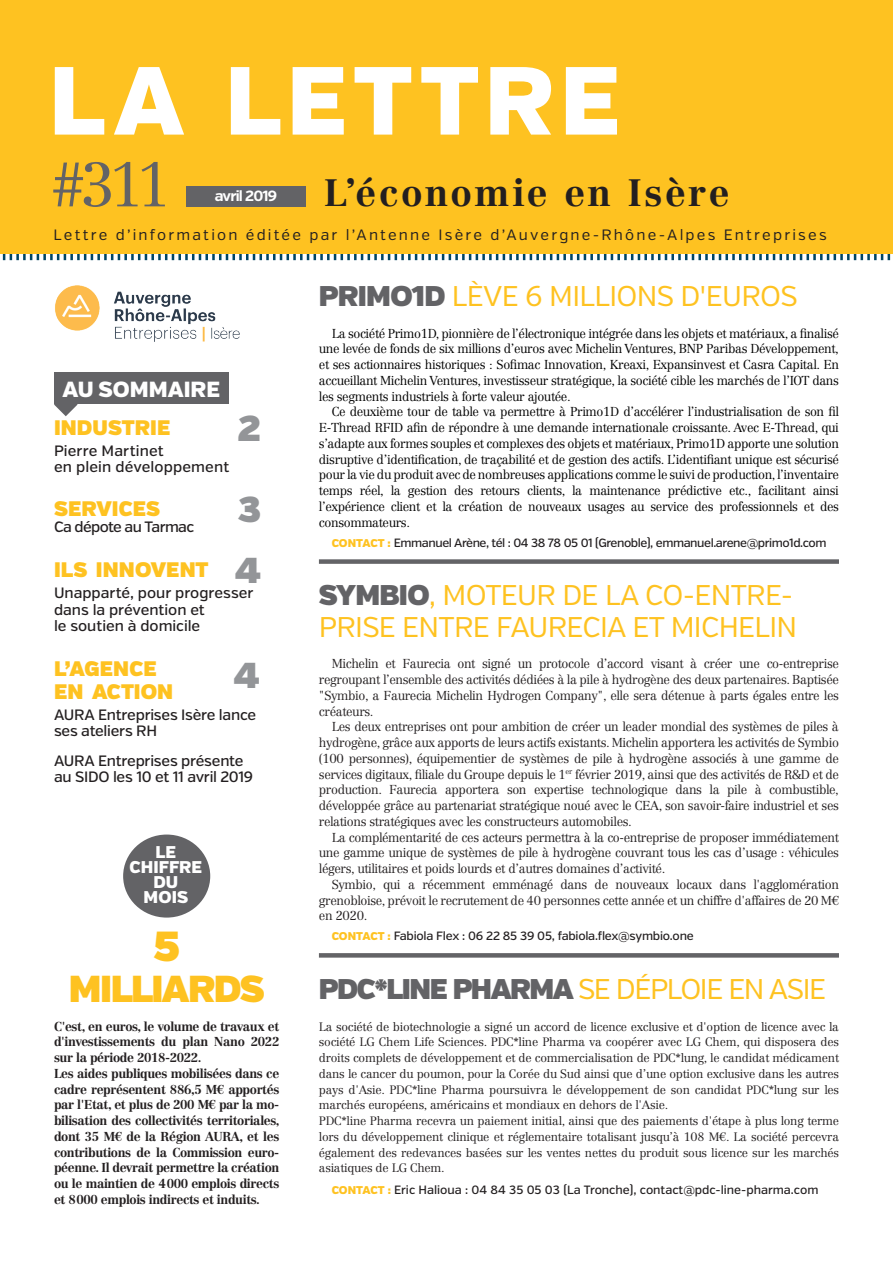
<style>
.page{position:relative;width:893px;height:1263px;background:#fff}
.page>*{position:absolute;margin:0;border:0;box-sizing:border-box;transform-origin:0 0}
.t1{font:900 96.45px "Verb";letter-spacing:.065em;color:#fff}
.t2{font:300 61.5px "Centennial LT Std";color:#636366}
.t3{font:42px "Verb Ultra";color:#fec221}
.t4{font:700 37.5px "Centennial LT Std";letter-spacing:.065em;color:#231f20}
.t5{font:37.5px "Verb Ultra";letter-spacing:-.045em;color:#fec221}
.t6{font:36px "Verb Ultra";color:#939598}
.t7{font:28.5px/31.5px "Verb";letter-spacing:-.025em;color:#fec221}
.t8{font:28.5px "Verb";letter-spacing:-.05em;color:#fec221}
.t9{font:900 21.9px "Verb";color:#fff}
.t10{font:21px/22.5px "Verb Ultra";letter-spacing:.005em;color:#fec221}
.t11{font:900 16.95px/15.3px "Verb";letter-spacing:.005em;color:#fff;text-align:center}
.t12{font:500 15px/16.5px "Verb";letter-spacing:-.01em;color:#231f20}
.t13{font:15px "Verb";letter-spacing:.145em;color:#231f20}
.t14{font:500 15px/16.5px "Verb";letter-spacing:.01em;color:#231f20}
.t15{font:500 15px "Verb";letter-spacing:-.04em;color:#231f20}
.t16{font:700 14.7px "Verb";letter-spacing:-.055em;color:#fff}
.t17{font:300 12.75px/15.8px "Centennial LT Std";letter-spacing:-.03em;color:#231f20;text-align:justify}
.t18{font:300 12.75px/15.8px "Centennial LT Std";letter-spacing:-.03em;color:#000;text-align:justify}
.t19{font:700 12.75px/15.8px "Centennial LT Std";letter-spacing:-.03em;color:#231f20}
.t20{font:300 12px/15.8px "Centennial LT Std";letter-spacing:-.02em;color:#231f20}
.t21{font:500 12px "Verb";letter-spacing:-.02em;color:#231f20}
.t22{font:500 12px "Verb";color:#231f20}
.s1{font-size:36px;color:#939598}
.s2{font-family:"Verb Ultra";color:#636366}
.s3{font-weight:900;font-size:11.25px;color:#fec221}
</style>
<div class="page">
<svg style="left:0;top:253px;width:893px;height:7px"></svg>
<div style="left:0;top:0;width:893px;height:253px;background:#fec221"></div>
<div style="left:186px;top:186px;width:120px;height:20px;background:#636366"></div>
<img style="left:55px;top:285px;width:185px;height:57px">
<div style="left:123px;top:834px;width:87px;height:83px;background:#636366;border-radius:50%"></div>
<div style="left:319px;top:953px;width:520px;height:5px;background:#636366"></div>
<svg style="left:54px;top:404px;width:24px;height:12px"></svg>
<div style="left:54px;top:372px;width:175px;height:32px;background:#636366"></div>
<div style="left:319px;top:559px;width:520px;height:5px;background:#636366"></div>
<h1 class="t1" style="left:49px;top:42px;width:573px">LA LETTRE</h1>
<h2 class="t2" style="left:50px;top:148px;width:124px">#311</h2>
<h3 class="t4" style="left:324px;top:171px;width:407px">L’économie en Isère</h3>
<p class="t13" style="left:54px;top:226px;width:775px">Lettre d’information éditée par l’Antenne Isère d’Auvergne-Rhône-Alpes Entreprises</p>
<p class="t16" style="left:215px;top:187px;width:64px">avril 2019</p>
<h3 class="t9" style="left:63px;top:376px;width:159px">AU SOMMAIRE</h3>
<h3 class="t10" style="left:54px;top:417px;width:118px">INDUSTRIE</h3>
<h3 class="t6" style="left:238px;top:406px;width:25px">2</h3>
<p class="t14" style="left:54px;top:443px;width:177px">Pierre Martinet<br>en plein développement</p>
<h3 class="t10" style="left:54px;top:498px;width:107px">SERVICES</h3>
<p class="t15" style="left:54px;top:518px;width:142px">Ca dépote au Tarmac</p>
<h3 class="t6" style="left:238px;top:487px;width:25px">3</h3>
<h3 class="t10" style="left:54px;top:559px;width:209px">ILS INNOVENT <span class="s1">4</span></h3>
<p class="t12" style="left:54px;top:585px;width:201px">Unapparté, pour progresser dans la prévention et<br>le soutien à domicile</p>
<h3 class="t10" style="left:54px;top:658px;width:121px">L’AGENCE<br>EN ACTION</h3>
<p class="t12" style="left:54px;top:707px;width:204px">AURA Entreprises Isère lance ses ateliers RH</p>
<p class="t12" style="left:54px;top:752px;width:201px">AURA Entreprises présente au SIDO les 10 et 11 avril 2019</p>
<h3 class="t6" style="left:234px;top:653px;width:27px">4</h3>
<h3 class="t11" style="left:130px;top:844px;width:74px">LE<br>CHIFFRE<br>DU<br>MOIS</h3>
<h3 class="t3" style="left:153px;top:920px;width:28px">5</h3>
<h3 class="t5" style="left:69px;top:966px;width:197px">MILLIARDS</h3>
<p class="t19" style="left:54px;top:1018px;width:227px">C'est, en euros, le volume de travaux et d'investissements du plan Nano 2022 sur la période 2018-2022.<br>Les aides publiques mobilisées dans ce cadre représentent 886,5 M€ apportés par l'Etat, et plus de 200 M€ par la mo&shy;bilisation des collectivités territoriales, dont 35 M€ de la Région AURA, et les contributions de la Commission euro&shy;péenne. Il devrait permettre la création ou le maintien de 4000 emplois directs et 8000 emplois indirects et induits.</p>
<h3 class="t7" style="left:319px;top:281px;width:480px"><span class="s2">PRIMO1D</span> LÈVE 6 MILLIONS D'EUROS</h3>
<p class="t18" style="left:319px;top:325px;width:522px;text-indent:13px">La société Primo1D, pionnière de l’électronique intégrée dans les objets et matériaux, a finalisé une levée de fonds de six millions d’euros avec Michelin Ventures, BNP Paribas Développement, et ses actionnaires historiques : Sofimac Innovation, Kreaxi, Expansinvest et Casra Capital. En accueillant Michelin Ventures, investisseur stratégique, la société cible les marchés de l’IOT dans les segments industriels à forte valeur ajoutée.</p>
<p class="t18" style="left:319px;top:404px;width:522px;text-indent:13px">Ce deuxième tour de table va permettre à Primo1D d’accélérer l’industrialisation de son fil E-Thread RFID afin de répondre à une demande internationale croissante. Avec E-Thread, qui s’adapte aux formes souples et complexes des objets et matériaux, Primo1D apporte une solution disruptive d’identification, de traçabilité et de gestion des actifs. L’identifiant unique est sécurisé pour la vie du produit avec de nombreuses applications comme le suivi de production, l’inventaire temps réel, la gestion des retours clients, la maintenance prédictive etc., facilitant ainsi l’expérience client et la création de nouveaux usages au service des professionnels et des consommateurs.</p>
<p class="t21" style="left:332px;top:535px;width:496px"><span class="s3">CONTACT :</span> Emmanuel Arène, tél : 04 38 78 05 01 (Grenoble), emmanuel.arene@primo1d.com</p>
<h3 class="t7" style="left:319px;top:580px;width:480px"><span class="s2">SYMBIO</span>, MOTEUR DE LA CO-ENTRE-<br>PRISE ENTRE FAURECIA ET MICHELIN</h3>
<p class="t17" style="left:319px;top:656px;width:522px;text-indent:13px">Michelin et Faurecia ont signé un protocole d’accord visant à créer une co-entreprise regroupant l’ensemble des activités dédiées à la pile à hydrogène des deux partenaires. Baptisée "Symbio, a Faurecia Michelin Hydrogen Company", elle sera détenue à parts égales entre les créateurs.</p>
<p class="t17" style="left:319px;top:719px;width:522px;text-indent:13px">Les deux entreprises ont pour ambition de créer un leader mondial des systèmes de piles à hydrogène, grâce aux apports de leurs actifs existants. Michelin apportera les activités de Symbio (100 personnes), équipementier de systèmes de pile à hydrogène associés à une gamme de services digitaux, filiale du Groupe depuis le 1<sup>er</sup> février 2019, ainsi que des activités de R&amp;D et de production. Faurecia apportera son expertise technologique dans la pile à combustible, développée grâce au partenariat stratégique noué avec le CEA, son savoir-faire industriel et ses relations stratégiques avec les constructeurs automobiles.</p>
<p class="t17" style="left:319px;top:829px;width:521px;text-indent:13px">La complémentarité de ces acteurs permettra à la co-entreprise de proposer immédiatement une gamme unique de systèmes de pile à hydrogène couvrant tous les cas d’usage : véhicules légers, utilitaires et poids lourds et d’autres domaines d’activité.</p>
<p class="t17" style="left:319px;top:876px;width:522px;text-indent:13px">Symbio, qui a récemment emménagé dans de nouveaux locaux dans l'agglomération grenobloise, prévoit le recrutement de 40 personnes cette année et un chiffre d'affaires de 20 M€ en 2020.</p>
<p class="t21" style="left:332px;top:929px;width:364px"><span class="s3">CONTACT :</span> Fabiola Flex : 06 22 85 39 05, fabiola.flex@symbio.one</p>
<h3 class="t8" style="left:319px;top:972px;width:509px"><span class="s2">PDC*LINE PHARMA</span> SE DÉPLOIE EN ASIE</h3>
<p class="t20" style="left:319px;top:1018px;width:522px">La société de biotechnologie a signé un accord de licence exclusive et d'option de licence avec la société LG Chem Life Sciences. PDC*line Pharma va coopérer avec LG Chem, qui disposera des droits complets de développement et de commercialisation de PDC*lung, le candidat médicament dans le cancer du poumon, pour la Corée du Sud ainsi que d’une option exclusive dans les autres pays d'Asie. PDC*line Pharma poursuivra le développement de son candidat PDC*lung sur les marchés européens, américains et mondiaux en dehors de l'Asie.<br>PDC*line Pharma recevra un paiement initial, ainsi que des paiements d'étape à plus long terme lors du développement clinique et réglementaire totalisant jusqu’à 108 M€. La société percevra également des redevances basées sur les ventes nettes du produit sous licence sur les marchés asiatiques de LG Chem.</p>
<p class="t22" style="left:332px;top:1183px;width:488px"><span class="s3">CONTACT :</span> Eric Halioua : 04 84 35 05 03 (La Tronche), contact@pdc-line-pharma.com</p>
</div>
